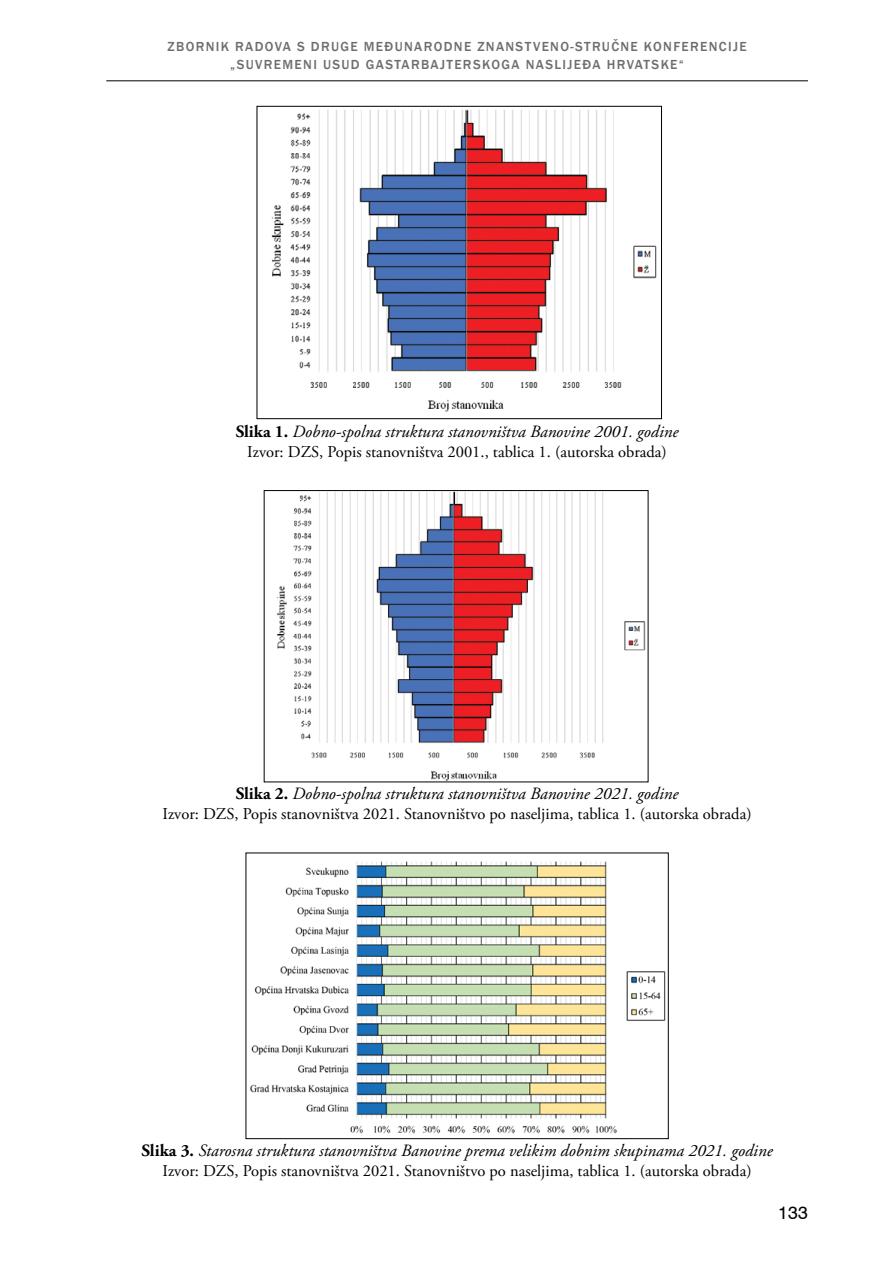
<style>
.page{position:relative;width:893px;height:1263px;background:#fff}
.page>*{position:absolute;margin:0;border:0;box-sizing:border-box;transform-origin:0 0}
.t1{font:18px "Swiss 721 BT";color:#000}
.t2{font:italic 17.25px "Adobe Garamond Pro";color:#000}
.t3{font:16.5px "Adobe Garamond Pro";color:#000}
.t4{font:500 13.5px/18px "Franklin Gothic";letter-spacing:.1em;color:#6d6e71;text-align:center}
.s1{font-weight:700;font-style:normal}
</style>
<div class="page">
<hr style="left:106px;top:81px;width:702px;height:1px;background:#000">
<img style="left:271px;top:109px;width:386px;height:303px">
<div style="left:257px;top:106px;width:405px;height:313px;border:1px solid #000"></div>
<img style="left:276px;top:492px;width:370px;height:288px">
<img style="left:250px;top:861px;width:416px;height:273px">
<div style="left:246px;top:853px;width:422px;height:286px;border:1px solid #000"></div>
<p class="t4" style="left:168px;top:38px;width:581px">ZBORNIK RADOVA S DRUGE MEĐUNARODNE ZNANSTVENO-STRUČNE KONFERENCIJE „SUVREMENI USUD GASTARBAJTERSKOGA NASLIJEĐA HRVATSKE“</p>
<p class="t2" style="left:236px;top:421px;width:444px"><span class="s1">Slika 1.</span> Dobno-spolna struktura stanovništva Banovine 2001. godine</p>
<p class="t3" style="left:247px;top:442px;width:421px">Izvor: DZS, Popis stanovništva 2001., tablica 1. (autorska obrada)</p>
<p class="t2" style="left:236px;top:784px;width:444px"><span class="s1">Slika 2.</span> Dobno-spolna struktura stanovništva Banovine 2021. godine</p>
<p class="t3" style="left:163px;top:804px;width:590px">Izvor: DZS, Popis stanovništva 2021. Stanovništvo po naseljima, tablica 1. (autorska obrada)</p>
<p class="t2" style="left:142px;top:1140px;width:633px"><span class="s1">Slika 3.</span> Starosna struktura stanovništva Banovine prema velikim dobnim skupinama 2021. godine</p>
<p class="t3" style="left:163px;top:1161px;width:590px">Izvor: DZS, Popis stanovništva 2021. Stanovništvo po naseljima, tablica 1. (autorska obrada)</p>
<p class="t1" style="left:778px;top:1200px;width:31px">133</p>
</div>
